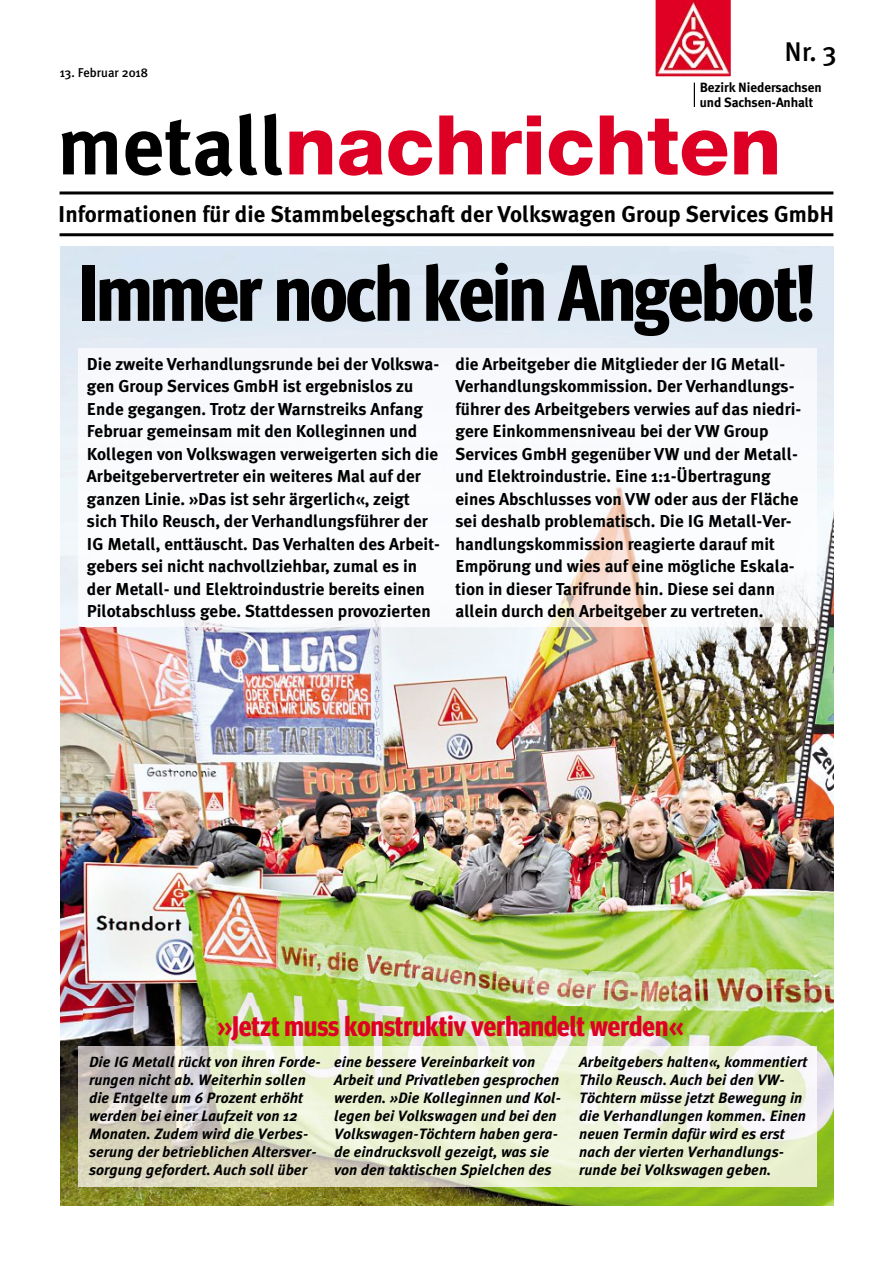
<style>
.page{position:relative;width:893px;height:1263px;background:#fff}
.page>*{position:absolute;margin:0;border:0;box-sizing:border-box;transform-origin:0 0}
.t1{font:800 82.5px "Helvetica Neue";color:#de0024}
.t2{font:700 79.5px "Meta Headline Cond OT";letter-spacing:-.015em;color:#000}
.t3{font:700 28.35px "Meta Headline Cond OT";color:#de0024}
.t4{font:500 27px "Meta Plus";color:#000}
.t5{font:700 22.8px "Meta Plus";color:#000}
.t6{font:700 17.25px/22.5px "Meta Plus";color:#000}
.t7{font:italic 700 15px/18px "Meta Plus";letter-spacing:.005em;color:#000}
.t8{font:700 13.35px/14.7px "Meta Plus";letter-spacing:-.01em;color:#000}
.t9{font:500 12.75px "Meta Plus";color:#000}
.s1{font-family:"Meta Plus";font-weight:700;color:#000}
.s2{font-family:"Meta Plus"}
</style>
<div class="page">
<svg style="left:694px;top:83px;width:1px;height:24px"></svg>
<svg style="left:655px;top:0;width:76px;height:77px;background:#e24258"></svg>
<hr style="left:60px;top:233px;width:773px;height:3px;background:#000">
<hr style="left:60px;top:191px;width:773px;height:3px;background:#000">
<img style="left:60px;top:247px;width:773px;height:959px">
<div style="left:71px;top:247px;width:762px;height:118px;background:#dee9f3"></div>
<img style="left:79px;top:348px;width:738px;height:278px">
<img style="left:79px;top:1046px;width:738px;height:140px">
<img style="left:83px;top:1006px;width:739px;height:51px">
<img style="left:83px;top:1046px;width:734px;height:11px">
<svg style="left:92px;top:1056px;width:11px;height:2px"></svg>
<svg style="left:117px;top:1056px;width:10px;height:2px"></svg>
<p class="t9" style="left:60px;top:65px;width:90px">13. Februar 2018</p>
<h3 class="t4" style="left:785px;top:36px;width:54px">Nr. 3</h3>
<p class="t8" style="left:700px;top:81px;width:123px">Bezirk Niedersachsen und Sachsen-Anhalt</p>
<h1 class="t1" style="left:57px;top:96px;width:726px"><span class="s1">metall</span>nachrichten</h1>
<h3 class="t5" style="left:58px;top:206px;width:777px">Informationen für die Stammbelegschaft der Volkswagen Group Services GmbH</h3>
<h2 class="t2" style="left:79px;top:247px;width:738px">Immer noch kein Angebot!</h2>
<p class="t6" style="left:87px;top:355px;width:354px">Die zweite Verhandlungsrunde bei der Volkswa&shy;gen Group Services GmbH ist ergebnislos zu Ende gegangen. Trotz der Warnstreiks Anfang Februar gemeinsam mit den Kolleginnen und Kollegen von Volkswagen verweigerten sich die Arbeitgebervertreter ein weiteres Mal auf der ganzen Linie. »Das ist sehr ärgerlich«, zeigt sich Thilo Reusch, der Verhandlungsführer der IG Metall, enttäuscht. Das Verhalten des Arbeit&shy;gebers sei nicht nachvollziehbar, zumal es in der Metall- und Elektroindustrie bereits einen Pilotabschluss gebe. Stattdessen provozierten</p>
<p class="t6" style="left:455px;top:355px;width:347px">die Arbeitgeber die Mitglieder der IG Metall-Verhandlungskommission. Der Verhandlungs&shy;führer des Arbeitgebers verwies auf das niedri&shy;gere Einkommensniveau bei der VW Group Services GmbH gegenüber VW und der Metall&shy;und Elektroindustrie. Eine 1:1-Übertragung eines Abschlusses von VW oder aus der Fläche sei deshalb problematisch. Die IG Metall-Ver&shy;handlungskommission reagierte darauf mit Empörung und wies auf eine mögliche Eskala&shy;tion in dieser Tarifrunde hin. Diese sei dann allein durch den Arbeitgeber zu vertreten.</p>
<h3 class="t3" style="left:217px;top:1009px;width:468px"><span class="s2">»</span>Jetzt muss konstruktiv verhandelt werden<span class="s2">«</span></h3>
<p class="t7" style="left:89px;top:1053px;width:233px">Die IG Metall rückt von ihren Forde&shy;rungen nicht ab. Weiterhin sollen die Entgelte um 6 Prozent erhöht werden bei einer Laufzeit von 12<br>Monaten. Zudem wird die Verbes&shy;serung der betrieblichen Altersver&shy;sorgung gefordert. Auch soll über</p>
<p class="t7" style="left:334px;top:1053px;width:228px">eine bessere Vereinbarkeit von Arbeit und Privatleben gesprochen werden. »Die Kolleginnen und Kol&shy;legen bei Volkswagen und bei den Volkswagen-Töchtern haben gera&shy;de eindrucksvoll gezeigt, was sie von den taktischen Spielchen des</p>
<p class="t7" style="left:579px;top:1053px;width:230px">Arbeitgebers halten«, kommentiert<br>Thilo Reusch. Auch bei den VW-<br>Töchtern müsse jetzt Bewegung in die Verhandlungen kommen. Einen neuen Termin dafür wird es erst nach der vierten Verhandlungs&shy;runde bei Volkswagen geben.</p>
</div>
